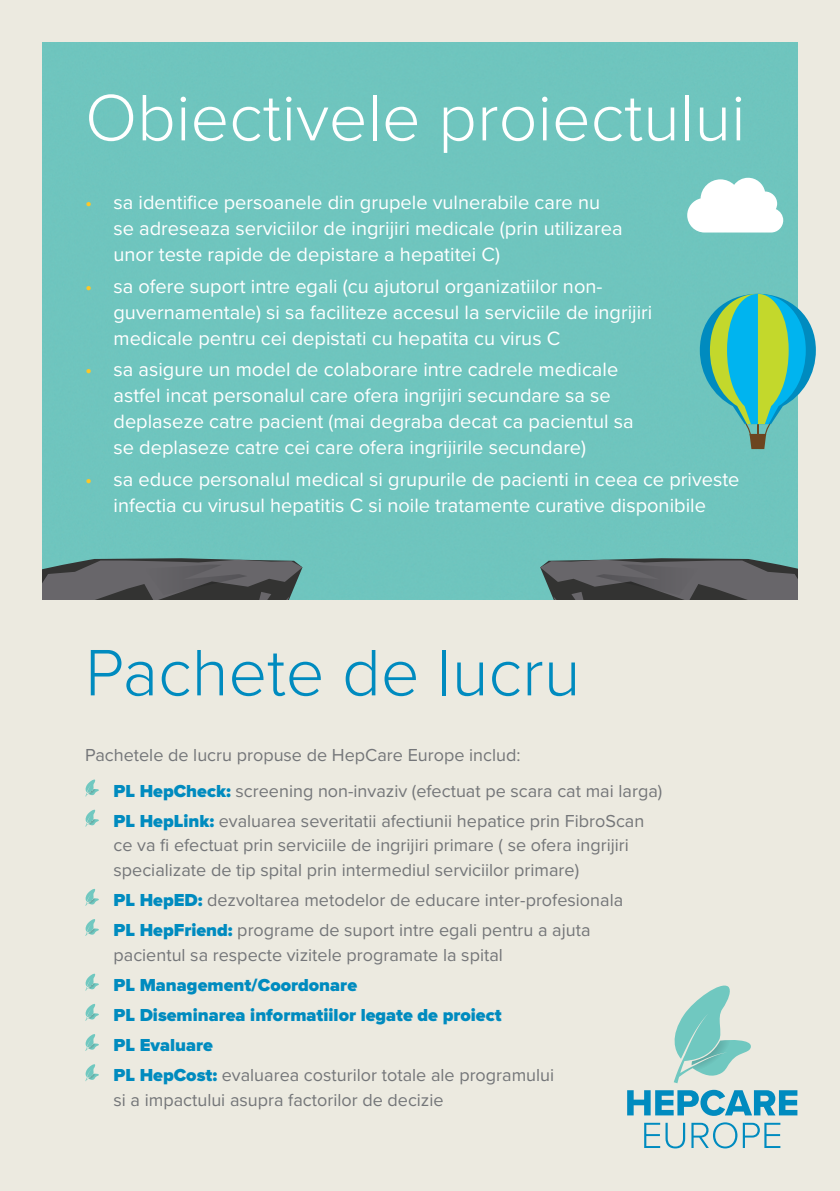
<style>
.page{position:relative;width:840px;height:1191px;background:#fff}
.page>*{position:absolute;margin:0;border:0;box-sizing:border-box;transform-origin:0 0}
.t1{font:300 68px "Proxima Nova";color:#fff}
.t2{font:300 68px "Proxima Nova";color:#008bbf}
.t3{font:20px/26px "Proxima Nova";color:#fff}
.t4{font:18px/24.4px "Proxima Nova";color:#747679}
.t5{font:900 18px/30.2px "Proxima Nova";color:#008bbf}
.s1{color:#fec727}
.s2{font-weight:900;color:#008bbf}
.s3{font-weight:400;color:#747679}
</style>
<div class="page">
<div style="left:0;top:0;width:839px;height:1191px;background:#eceae0"></div>
<div style="left:43px;top:43px;width:754px;height:556px;background:#6fc5be"></div>
<svg style="left:686px;top:178px;width:96px;height:54px;background:#e1f2f1"></svg>
<svg style="left:699px;top:294px;width:116px;height:155px;background:#66c0a4"></svg>
<svg style="left:43px;top:558px;width:259px;height:41px;background:#585d5f"></svg>
<svg style="left:540px;top:558px;width:257px;height:41px;background:#585d5f"></svg>
<svg style="left:674px;top:985px;width:76px;height:98px"></svg>
<svg style="left:644px;top:1122px;width:15px;height:26px"></svg>
<svg style="left:665px;top:1122px;width:19px;height:26px"></svg>
<svg style="left:691px;top:1122px;width:89px;height:26px"></svg>
<svg style="left:627px;top:1089px;width:170px;height:26px"></svg>
<svg style="left:85px;top:779px;width:14px;height:17px"></svg>
<svg style="left:85px;top:809px;width:14px;height:17px"></svg>
<svg style="left:85px;top:889px;width:14px;height:17px"></svg>
<svg style="left:85px;top:919px;width:14px;height:17px"></svg>
<svg style="left:85px;top:973px;width:14px;height:17px"></svg>
<svg style="left:85px;top:1004px;width:14px;height:17px"></svg>
<svg style="left:85px;top:1034px;width:14px;height:17px"></svg>
<svg style="left:85px;top:1064px;width:14px;height:17px"></svg>
<h1 class="t1" style="left:85px;top:77px;width:661px">Obiectivele proiectului</h1>
<p class="t3" style="left:113px;top:190px;width:510px;text-indent:-28px"><span class="s1">•</span> sa identifice persoanele din grupele vulnerabile care nu se adreseaza serviciilor de ingrijiri medicale (prin utilizarea unor teste rapide de depistare a hepatitei C)</p>
<p class="t3" style="left:113px;top:273px;width:540px;text-indent:-28px"><span class="s1">•</span> sa ofere suport intre egali (cu ajutorul organizatiilor non&shy;guvernamentale) si sa faciliteze accesul la serviciile de ingrijiri medicale pentru cei depistati cu hepatita cu virus C</p>
<p class="t3" style="left:113px;top:357px;width:521px;text-indent:-28px"><span class="s1">•</span> sa asigure un model de colaborare intre cadrele medicale astfel incat personalul care ofera ingrijiri secundare sa se deplaseze catre pacient (mai degraba decat ca pacientul sa se deplaseze catre cei care ofera ingrijirile secundare)</p>
<p class="t3" style="left:85px;top:467px;width:655px;text-align:center"><span class="s1">•</span> sa educe personalul medical si grupurile de pacienti in ceea ce priveste infectia cu virusul hepatitis C si noile tratamente curative disponibile</p>
<h1 class="t2" style="left:85px;top:632px;width:496px">Pachete de lucru</h1>
<p class="t4" style="left:113px;top:737px;width:550px;line-height:35.8px;text-indent:-28px">Pachetele de lucru propuse de HepCare Europe includ:<br><span class="s2">PL HepCheck:</span> screening non-invaziv (efectuat pe scara cat mai larga)</p>
<p class="t4" style="left:113px;top:809px;width:532px"><span class="s2">PL HepLink:</span> evaluarea severitatii afectiunii hepatice prin FibroScan ce va fi efectuat prin serviciile de ingrijiri primare ( se ofera ingrijiri specializate de tip spital prin intermediul serviciilor primare)</p>
<p class="t4" style="left:113px;top:885px;width:511px;line-height:30.2px"><span class="s2">PL HepED:</span> dezvoltarea metodelor de educare inter-profesionala<br><span class="s2">PL HepFriend:</span> programe de suport intre egali pentru a ajuta</p>
<p class="t4" style="left:113px;top:943px;width:390px">pacientul sa respecte vizitele programate la spital</p>
<p class="t5" style="left:113px;top:971px;width:442px">PL Management/Coordonare<br>PL Diseminarea informatiilor legate de proiect<br>PL Evaluare<br>PL HepCost: <span class="s3">evaluarea costurilor totale ale programului</span></p>
<p class="t4" style="left:113px;top:1088px;width:331px">si a impactului asupra factorilor de decizie</p>
</div>
